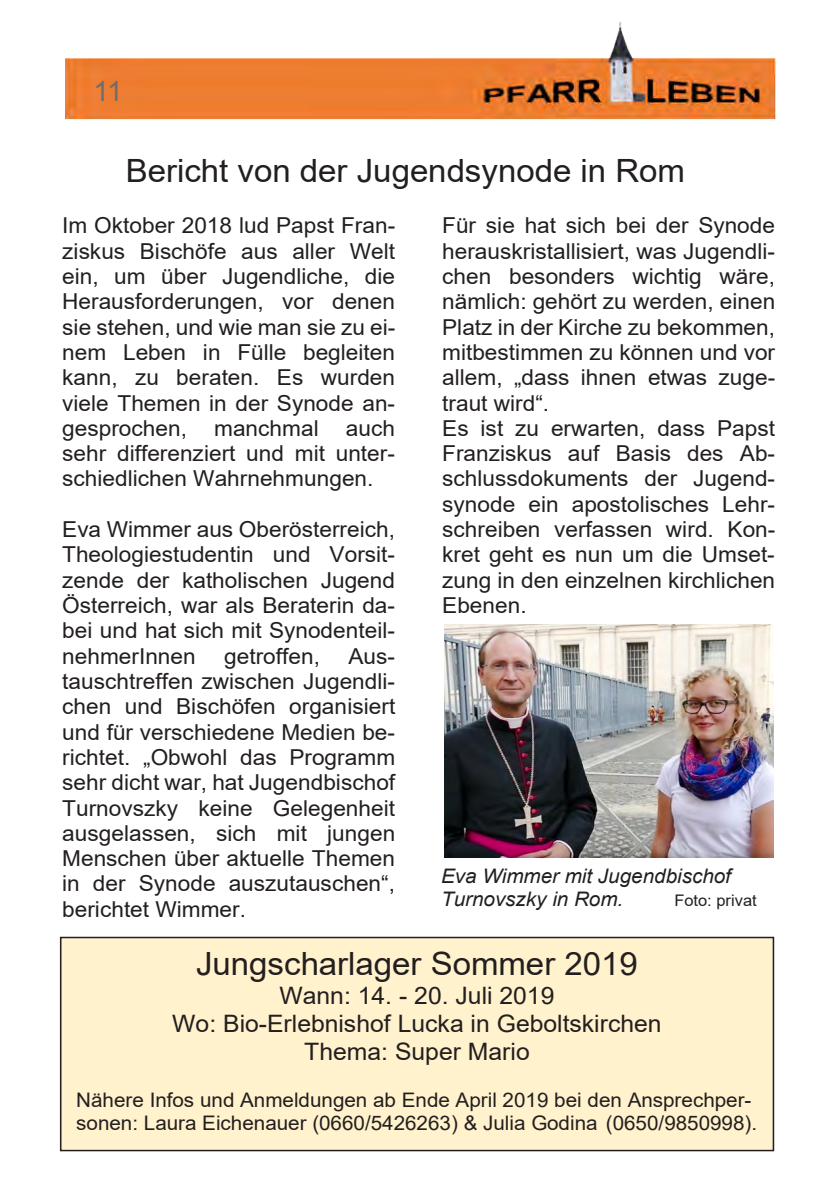
<style>
.page{position:relative;width:840px;height:1191px;background:#fff}
.page>*{position:absolute;margin:0;border:0;box-sizing:border-box;transform-origin:0 0}
.t1{font:32px "Arial";color:#231f20}
.t2{font:28px "Arial";color:#6c6d70}
.t3{font:24px/27.6px "Arial";color:#231f20;text-align:center}
.t4{font:22px/25.2px "Arial";color:#231f20;text-align:justify}
.t5{font:20px/23.2px "Arial";color:#231f20}
.t6{font:italic 20px/23px "Arial";color:#231f20}
.t7{font:16px "Arial";color:#231f20}
</style>
<div class="page">
<img style="left:65px;top:22px;width:709px;height:98px">
<div style="left:61px;top:937px;width:712px;height:213px;background:#fff2cc"></div>
<div style="left:60px;top:936px;width:713px;height:215px;border:2px solid #231f20"></div>
<div style="left:424px;top:856px;width:356px;height:63px;border:2px solid #fff"></div>
<img style="left:444px;top:624px;width:329px;height:233px">
<p class="t2" style="left:94px;top:73px;width:31px">11</p>
<h1 class="t1" style="left:126px;top:148px;width:560px">Bericht von der Jugendsynode in Rom</h1>
<p class="t4" style="left:62px;top:213px;width:334px">Im Oktober 2018 lud Papst Fran&shy;ziskus Bischöfe aus aller Welt ein, um über Jugendliche, die Herausforderungen, vor denen sie stehen, und wie man sie zu ei&shy;nem Leben in Fülle begleiten kann, zu beraten. Es wurden viele Themen in der Synode an&shy;gesprochen, manchmal auch sehr differenziert und mit unter&shy;schiedlichen Wahrnehmungen.</p>
<p class="t4" style="left:62px;top:516px;width:334px">Eva Wimmer aus Oberösterreich, Theologiestudentin und Vorsit&shy;zende der katholischen Jugend Österreich, war als Beraterin da&shy;bei und hat sich mit Synodenteil&shy;nehmerInnen</p>
<p class="t4" style="left:224px;top:643px;width:97px">getroffen,</p>
<p class="t4" style="left:62px;top:643px;width:334px;text-indent:286px">Aus&shy;tauschtreffen zwischen Jugendli&shy;chen und Bischöfen organisiert und für verschiedene Medien be&shy;richtet. „Obwohl das Programm sehr dicht war, hat Jugendbischof Turnovszky keine Gelegenheit ausgelassen, sich mit jungen Menschen über aktuelle Themen in der Synode auszutauschen“, berichtet Wimmer.</p>
<p class="t4" style="left:442px;top:213px;width:334px;text-align:left">Für sie hat sich bei der Synode herauskristallisiert, was Jugendli&shy;chen besonders wichtig wäre, nämlich: gehört zu werden, einen<br>Platz in der Kirche zu bekommen, mitbestimmen zu können und vor allem, „dass ihnen etwas zuge&shy;traut wird“.<br>Es ist zu erwarten, dass Papst<br>Franziskus auf Basis des Ab&shy;schlussdokuments der Jugend&shy;synode ein apostolisches Lehr&shy;schreiben verfassen wird. Kon&shy;kret geht es nun um die Umset&shy;zung in den einzelnen kirchlichen<br>Ebenen.</p>
<p class="t6" style="left:441px;top:865px;width:291px">Eva Wimmer mit Jugendbischof<br>Turnovszky in Rom.</p>
<p class="t7" style="left:674px;top:889px;width:84px">Foto: privat</p>
<h1 class="t1" style="left:196px;top:942px;width:443px">Jungscharlager Sommer 2019</h1>
<p class="t3" style="left:172px;top:982px;width:490px">Wann: 14. - 20. Juli 2019<br>Wo: Bio-Erlebnishof Lucka in Geboltskirchen<br>Thema: Super Mario</p>
<p class="t5" style="left:76px;top:1087px;width:682px">Nähere Infos und Anmeldungen ab Ende April 2019 bei den Ansprechper&shy;sonen: Laura Eichenauer (0660/5426263) &amp; Julia Godina (0650/9850998).</p>
</div>
